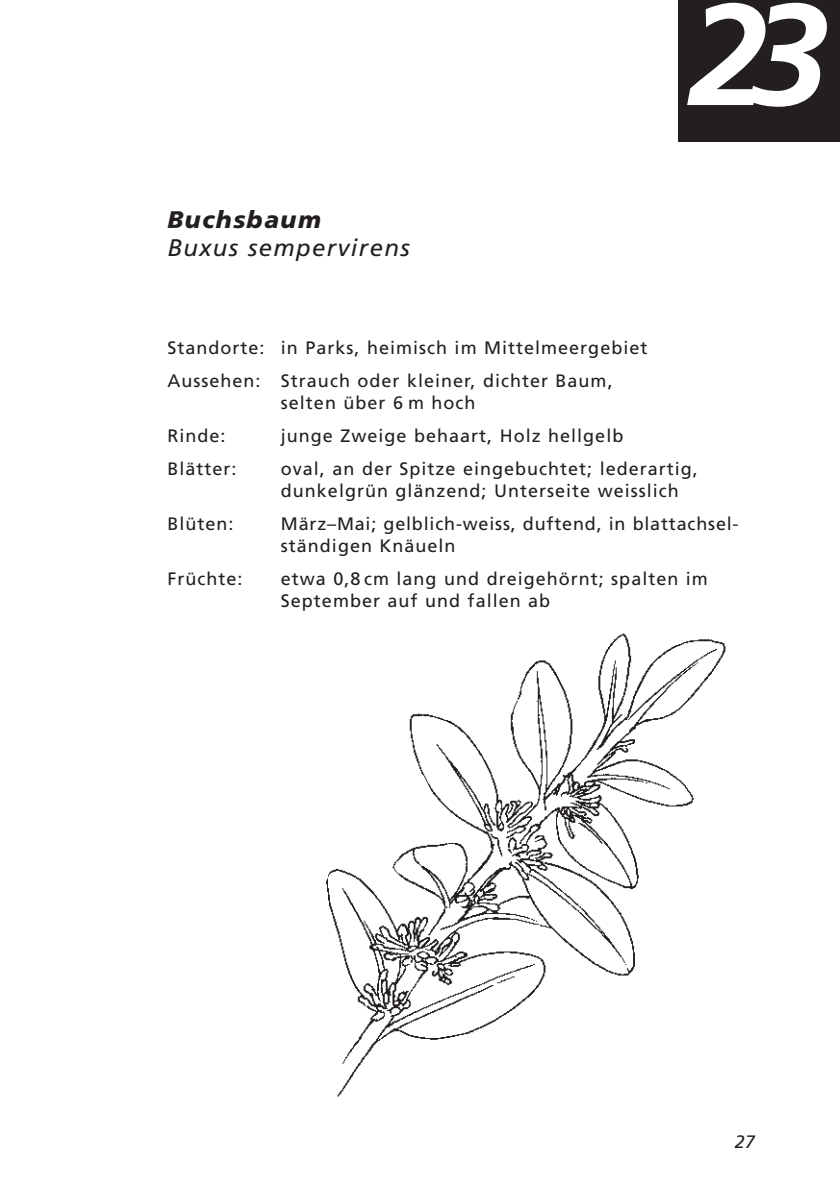
<style>
.page{position:relative;width:840px;height:1191px;background:#fff}
.page>*{position:absolute;margin:0;border:0;box-sizing:border-box;transform-origin:0 0}
.t1{font:italic 700 144px "Frutiger";color:#fff}
.t2{font:italic 24px "Frutiger";letter-spacing:.055em;color:#231f20}
.t3{font:italic 900 24px "Frutiger";letter-spacing:.06em;color:#231f20}
.t4{font:18px/22px "Frutiger";letter-spacing:.055em;color:#231f20}
.t5{font:italic 18px "Frutiger";color:#231f20}
</style>
<div class="page">
<img style="left:326px;top:633px;width:400px;height:464px">
<div style="left:677px;top:0;width:162px;height:142px;background:#231f20"></div>
<h2 class="t3" style="left:167px;top:210px;width:155px">Buchsbaum</h2>
<h2 class="t2" style="left:167px;top:238px;width:244px">Buxus sempervirens</h2>
<h1 class="t1" style="left:688px;top:-3px;width:142px">23</h1>
<p class="t4" style="left:167px;top:332px;width:481px;line-height:33px">Standorte: in Parks, heimisch im Mittelmeergebiet<br>Aussehen: Strauch oder kleiner, dichter Baum,</p>
<p class="t4" style="left:281px;top:393px;width:196px">selten über 6 m hoch</p>
<p class="t4" style="left:167px;top:426px;width:59px">Rinde:</p>
<p class="t4" style="left:281px;top:426px;width:344px">junge Zweige behaart, Holz hellgelb</p>
<p class="t4" style="left:167px;top:459px;width:71px">Blätter:</p>
<p class="t4" style="left:281px;top:459px;width:418px">oval, an der Spitze eingebuchtet; lederartig, dunkelgrün glänzend; Unterseite weisslich</p>
<p class="t4" style="left:167px;top:514px;width:68px">Blüten:</p>
<p class="t4" style="left:281px;top:514px;width:459px">März–Mai; gelblich-weiss, duftend, in blattachsel&shy;ständigen Knäueln</p>
<p class="t4" style="left:167px;top:569px;width:76px">Früchte:</p>
<p class="t4" style="left:281px;top:569px;width:428px">etwa 0,8 cm lang und dreigehörnt; spalten im<br>September auf und fallen ab</p>
<p class="t5" style="left:734px;top:1134px;width:22px">27</p>
</div>
